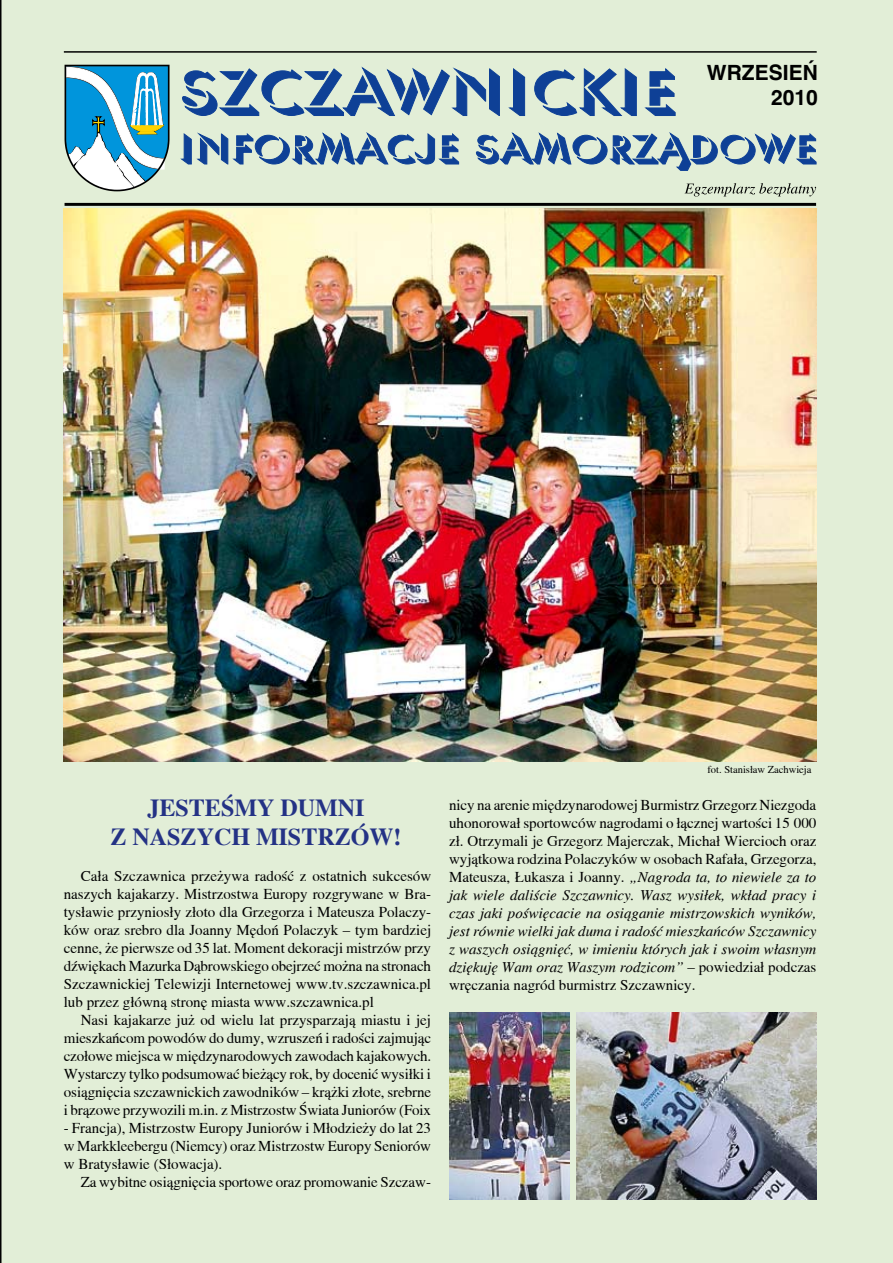
<style>
.page{position:relative;width:893px;height:1263px;background:#e2eed7}
.page>*{position:absolute;margin:0;border:0;box-sizing:border-box;transform-origin:0 0}
.t1{font:700 24px/28.8px "Toronto";color:#243285}
.t2{font:700 21px/25.2px "Switzerland";color:#000;text-align:right}
.t3{font:15px/18px "Toronto";letter-spacing:-.005em;color:#000;text-align:justify}
.t4{font:10.5px "Toronto";color:#000}
.s1{font-style:italic}
</style>
<div class="page">
<hr style="left:64px;top:51px;width:753px;height:2px;background:#000">
<svg style="left:182px;top:68px;width:493px;height:48px;background:#88a4bb"></svg>
<svg style="left:182px;top:133px;width:634px;height:37px;background:#92acbe"></svg>
<hr style="left:65px;top:203px;width:751px;height:3px;background:#000">
<svg style="left:684px;top:183px;width:132px;height:13px;background:#b8c1af"></svg>
<svg style="left:64px;top:64px;width:112px;height:127px"></svg>
<img style="left:64px;top:208px;width:752px;height:554px">
<img style="left:449px;top:1012px;width:121px;height:187px">
<img style="left:576px;top:1012px;width:240px;height:187px">
<svg style="left:811px;top:1219px;width:4px;height:10px"></svg>
<h2 class="t2" style="left:707px;top:60px;width:112px">WRZESIEŃ<br>2010</h2>
<h1 class="t1" style="left:111px;top:794px;width:255px;text-indent:37px">JESTEŚMY DUMNI<br>Z NASZY</h1>
<h1 class="t1" style="left:214px;top:822px;width:59px">CH MIST</h1>
<h1 class="t1" style="left:317px;top:822px;width:85px">RZÓW!</h1>
<p class="t3" style="left:64px;top:867px;width:369px;text-indent:17px">Cała Szczawnica przeżywa radość z ostatnich sukcesów naszych kajakarzy. Mistrzostwa Europy rozgrywane w Bra&shy;tysławie przyniosły złoto dla Grzegorza i Mateusza Polaczy&shy;ków oraz srebro dla Joanny Mędoń Polaczyk – tym bardziej cenne, że pierwsze od 35 lat. Moment dekoracji mistrzów przy dźwiękach Mazurka Dąbrowskiego obejrzeć można na stronach Szczawnickiej Telewizji Internetowej www.tv.szczawnica.pl lub przez główną stronę miasta www.szczawnica.pl</p>
<p class="t3" style="left:64px;top:1011px;width:369px;text-indent:17px">Nasi kajakarze już od wielu lat przysparzają miastu i jej mieszkańcom powodów do dumy, wzruszeń i radości zajmując czołowe miejsca w międzynarodowych zawodach kajakowych.<br>Wystarczy tylko podsumować bieżący rok, by docenić wysiłki i osiągnięcia szczawnickich zawodników – krążki złote, srebrne i brązowe przywozili m.in. z Mistrzostw Świata Juniorów (Foix</p>
<p class="t3" style="left:64px;top:1119px;width:369px">- Francja), Mistrzostw Europy Juniorów i Młodzieży do lat 23 w Markkleebergu (Niemcy) oraz Mistrzostw Europy Seniorów w Bratysławie (Słowacja).</p>
<p class="t3" style="left:81px;top:1173px;width:352px">Za wybitne osiągnięcia sportowe oraz promowanie Szczaw-</p>
<p class="t4" style="left:707px;top:764px;width:106px">fot. Stanisław Zachwieja</p>
<p class="t3" style="left:449px;top:796px;width:369px">nicy na arenie międzynarodowej Burmistrz Grzegorz Niezgoda uhonorował sportowców nagrodami o łącznej wartości 15 000 zł. Otrzymali je Grzegorz Majerczak, Michał Wiercioch oraz wyjątkowa rodzina Polaczyków w osobach Rafała, Grzegorza, Mateusza, Łukasza i Joanny. <span class="s1">„Nagroda ta, to niewiele za to jak wiele daliście Szczawnicy. Wasz wysiłek, wkład pracy i czas jaki poświęcacie na osiąganie mistrzowskich wyników, jest równie wielki jak duma i radość mieszkańców Szczawnicy z waszych osiągnięć, w imieniu których jak i swoim własnym dziękuję Wam oraz Waszym rodzicom”</span> – powiedział podczas wręczania nagród burmistrz Szczawnicy.</p>
</div>
